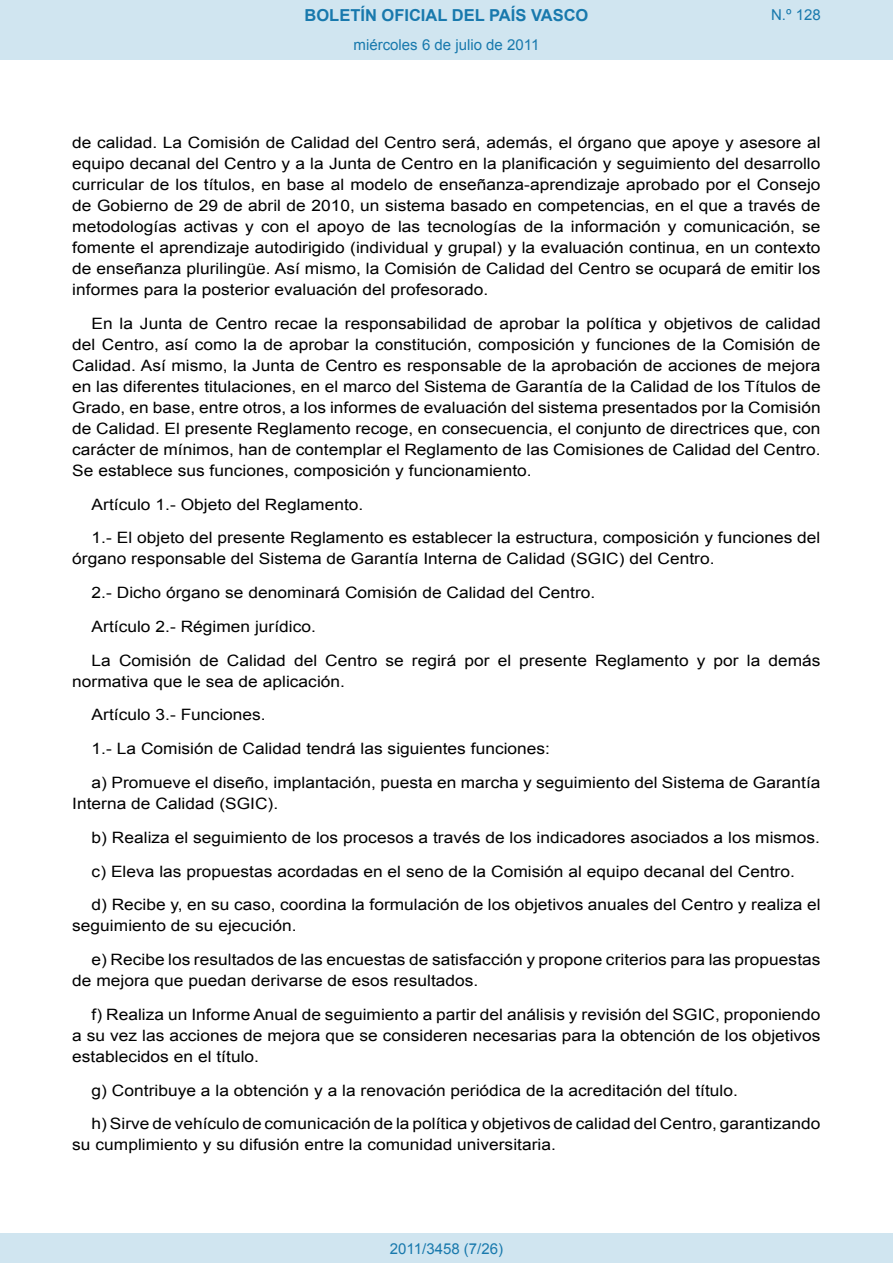
<style>
.page{position:relative;width:893px;height:1263px;background:#fff}
.page>*{position:absolute;margin:0;border:0;box-sizing:border-box;transform-origin:0 0}
.t1{font:700 16.5px "Arial";color:#1879ad}
.BOPVDetalle{font:15.6px/21px "Arial";color:#000;scale:1.11 1}
.Paginacion_Centro{font:15px "Arial";color:#1879ad}
</style>
<div class="page">
<div style="left:0;top:0;width:893px;height:60px;background:#d0e5f0"></div>
<div style="left:0;top:1233px;width:893px;height:30px;background:#d0e5f0"></div>
<p class="t1" style="left:305px;top:4px;width:285px">BOLETÍN OFICIAL DEL PAÍS VASCO</p>
<p class="Paginacion_Centro" style="left:354px;top:35px;width:187px">miércoles 6 de julio de 2011</p>
<p class="Paginacion_Centro" style="left:771px;top:5px;width:51px">N.º 128</p>
<p class="BOPVDetalle" style="left:72px;top:132px;width:676px;text-align:justify">de calidad. La Comisión de Calidad del Centro será, además, el órgano que apoye y asesore al equipo decanal del Centro y a la Junta de Centro en la planificación y seguimiento del desarrollo curricular de los títulos, en base al modelo de enseñanza-aprendizaje aprobado por el Consejo de Gobierno de 29 de abril de 2010, un sistema basado en competencias, en el que a través de metodologías activas y con el apoyo de las tecnologías de la información y comunicación, se fomente el aprendizaje autodirigido (individual y grupal) y la evaluación continua, en un contexto de enseñanza plurilingüe. Así mismo, la Comisión de Calidad del Centro se ocupará de emitir los informes para la posterior evaluación del profesorado.</p>
<p class="BOPVDetalle" style="left:72px;top:313px;width:676px;text-align:justify;text-indent:19px">En la Junta de Centro recae la responsabilidad de aprobar la política y objetivos de calidad del Centro, así como la de aprobar la constitución, composición y funciones de la Comisión de Calidad. Así mismo, la Junta de Centro es responsable de la aprobación de acciones de mejora en las diferentes titulaciones, en el marco del Sistema de Garantía de la Calidad de los Títulos de Grado, en base, entre otros, a los informes de evaluación del sistema presentados por la Comisión de Calidad. El presente Reglamento recoge, en consecuencia, el conjunto de directrices que, con carácter de mínimos, han de contemplar el Reglamento de las Comisiones de Calidad del Centro.<br>Se establece sus funciones, composición y funcionamiento.</p>
<p class="BOPVDetalle" style="left:92px;top:494px;width:246px">Artículo 1.- Objeto del Reglamento.</p>
<p class="BOPVDetalle" style="left:72px;top:528px;width:675px;text-indent:19px">1.- El objeto del presente Reglamento es establecer la estructura, composición y funciones del órgano responsable del Sistema de Garantía Interna de Calidad (SGIC) del Centro.</p>
<p class="BOPVDetalle" style="left:92px;top:582px;width:455px">2.- Dicho órgano se denominará Comisión de Calidad del Centro.</p>
<p class="BOPVDetalle" style="left:92px;top:616px;width:204px">Artículo 2.- Régimen jurídico.</p>
<p class="BOPVDetalle" style="left:72px;top:650px;width:676px;text-indent:19px">La Comisión de Calidad del Centro se regirá por el presente Reglamento y por la demás normativa que le sea de aplicación.</p>
<p class="BOPVDetalle" style="left:92px;top:705px;width:158px">Artículo 3.- Funciones.</p>
<p class="BOPVDetalle" style="left:92px;top:738px;width:415px">1.- La Comisión de Calidad tendrá las siguientes funciones:</p>
<p class="BOPVDetalle" style="left:72px;top:772px;width:676px;text-indent:19px">a) Promueve el diseño, implantación, puesta en marcha y seguimiento del Sistema de Garantía<br>Interna de Calidad (SGIC).</p>
<p class="BOPVDetalle" style="left:92px;top:827px;width:658px">b) Realiza el seguimiento de los procesos a través de los indicadores asociados a los mismos.</p>
<p class="BOPVDetalle" style="left:92px;top:861px;width:635px">c) Eleva las propuestas acordadas en el seno de la Comisión al equipo decanal del Centro.</p>
<p class="BOPVDetalle" style="left:72px;top:894px;width:676px;text-indent:19px">d) Recibe y, en su caso, coordina la formulación de los objetivos anuales del Centro y realiza el seguimiento de su ejecución.</p>
<p class="BOPVDetalle" style="left:72px;top:949px;width:676px;text-indent:19px">e) Recibe los resultados de las encuestas de satisfacción y propone criterios para las propuestas de mejora que puedan derivarse de esos resultados.</p>
<p class="BOPVDetalle" style="left:72px;top:1004px;width:676px;text-align:justify;text-indent:19px">f) Realiza un Informe Anual de seguimiento a partir del análisis y revisión del SGIC, proponiendo a su vez las acciones de mejora que se consideren necesarias para la obtención de los objetivos establecidos en el título.</p>
<p class="BOPVDetalle" style="left:92px;top:1080px;width:584px">g) Contribuye a la obtención y a la renovación periódica de la acreditación del título.</p>
<p class="BOPVDetalle" style="left:72px;top:1113px;width:675px;text-indent:19px">h) Sirve de vehículo de comunicación de la política y objetivos de calidad del Centro, garantizando su cumplimiento y su difusión entre la comunidad universitaria.</p>
<p class="Paginacion_Centro" style="left:390px;top:1238px;width:115px">2011/3458 (7/26)</p>
</div>
